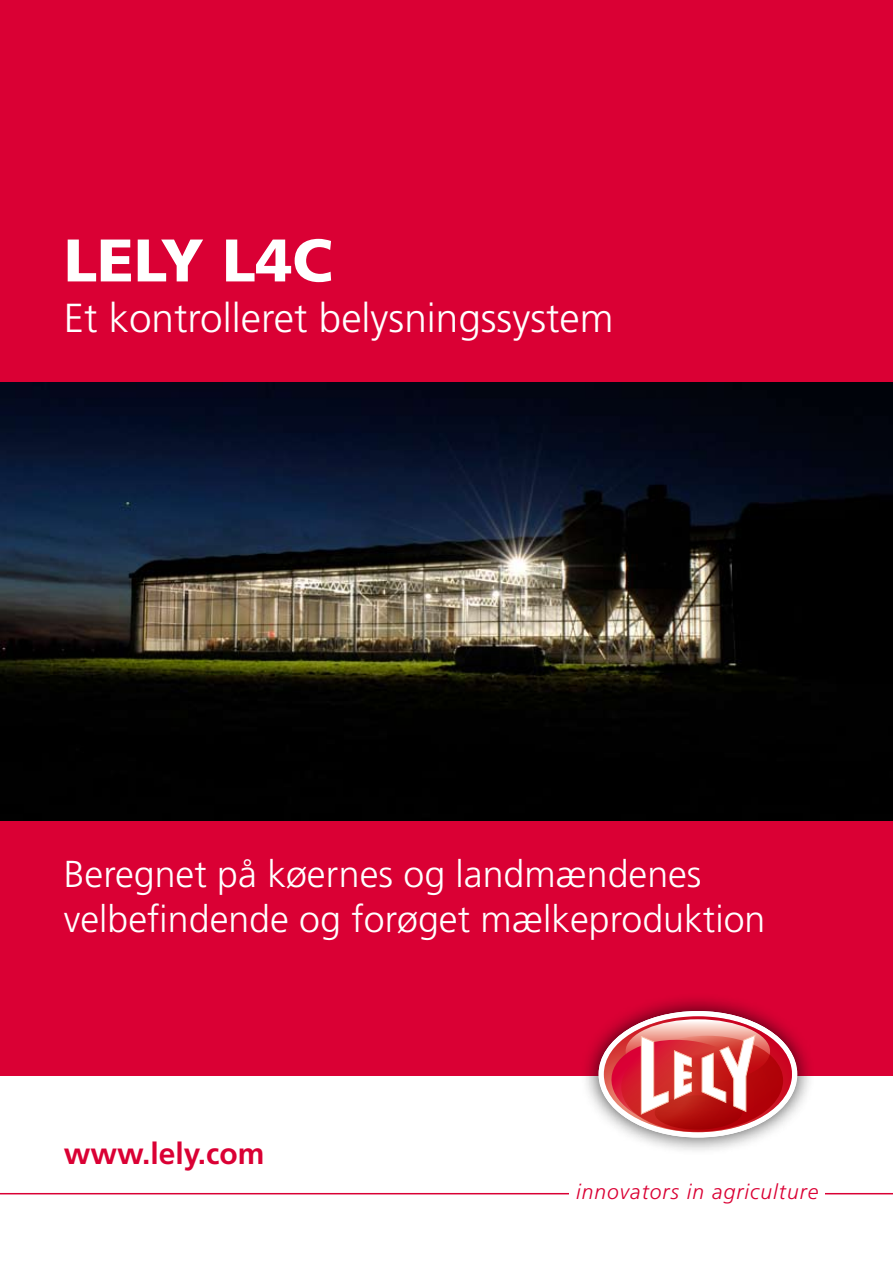
<style>
.page{position:relative;width:893px;height:1263px;background:#fff}
.page>*{position:absolute;margin:0;border:0;box-sizing:border-box;transform-origin:0 0}
.t1{font:900 60px "Frutiger";color:#fff}
.t2{font:300 40.5px "Frutiger";color:#fff}
.t3{font:300 37.5px/45px "Frutiger";color:#fff}
.t4{font:700 30px "Frutiger";color:#da0034}
.t5{font:italic 300 21px "Frutiger";letter-spacing:.05em;color:#da0034}
</style>
<div class="page">
<div style="left:0;top:0;width:893px;height:1076px;background:#da0034"></div>
<img style="left:0;top:383px;width:893px;height:438px">
<hr style="left:0;top:1193px;width:893px;height:1px;background:#da0034">
<div style="left:570px;top:1183px;width:255px;height:25px;background:#fff"></div>
<div style="left:579px;top:991px;width:235px;height:164px;background:#000;opacity:.75"></div>
<svg style="left:599px;top:1011px;width:198px;height:126px"></svg>
<h1 class="t1" style="left:64px;top:224px;width:270px">LELY L4C</h1>
<p class="t2" style="left:64px;top:296px;width:551px">Et kontrolleret belysningssystem</p>
<p class="t3" style="left:64px;top:852px;width:703px">Beregnet på køernes og landmændenes velbefindende og forøget mælkeproduktion</p>
<p class="t4" style="left:64px;top:1136px;width:202px">www.lely.com</p>
<p class="t5" style="left:576px;top:1180px;width:244px">innovators in agriculture</p>
</div>
